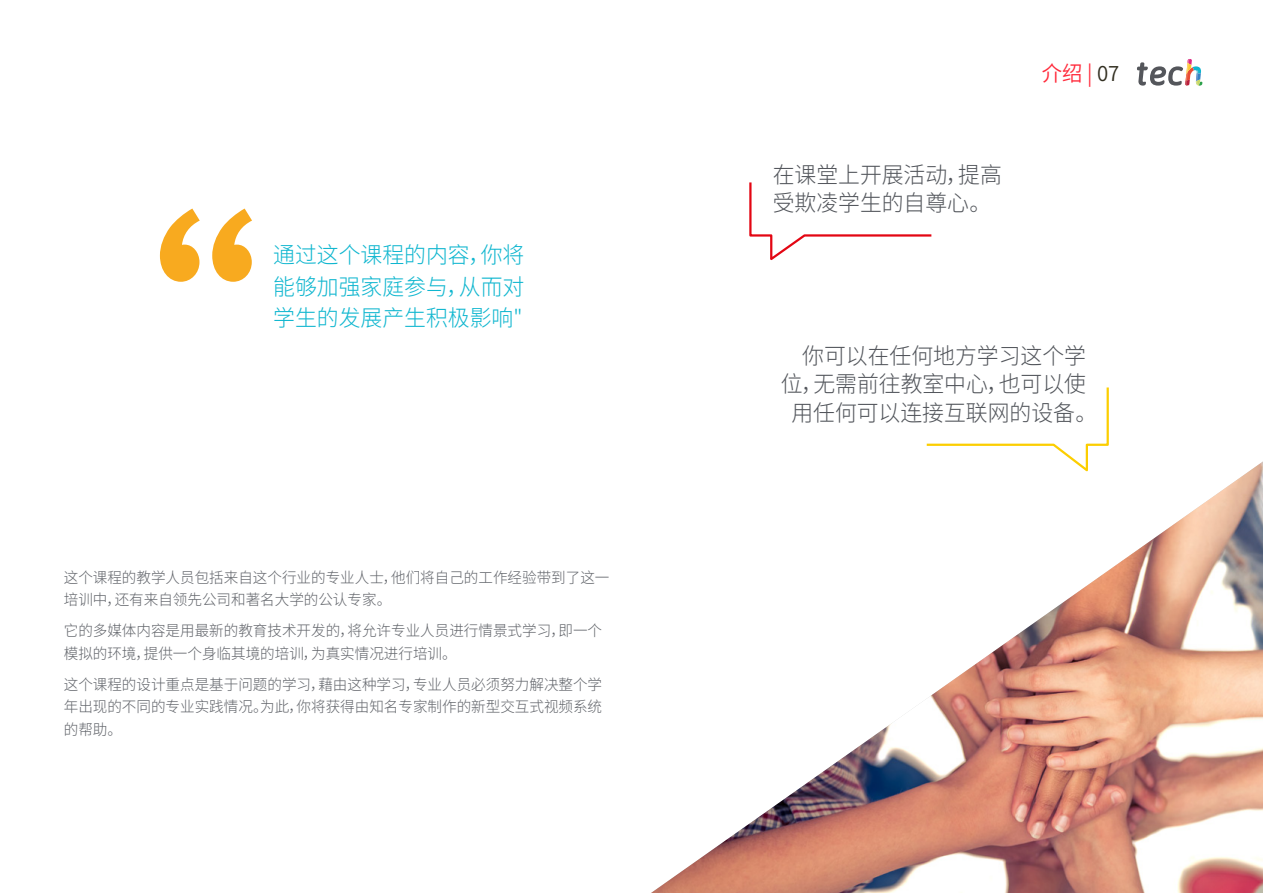
<style>
.page{position:relative;width:1263px;height:893px;background:#fff}
.page>*{position:absolute;margin:0;border:0;box-sizing:border-box;transform-origin:0 0}
.t1{font:300 22.5px/28.5px "Source Han Sans CN";color:#52555b;text-align:center}
.t2{font:300 22.5px/31.5px "Source Han Sans CN";color:#0fb6cf;text-align:justify}
.t3{font:21px "Source Han Sans CN";color:#ff293a}
.t4{font:300 15px/22.5px "Source Han Sans CN";color:#61646a}
.s1{color:#312e20}
</style>
<div class="page">
<img style="left:651px;top:461px;width:612px;height:432px">
<svg style="left:160px;top:209px;width:92px;height:73px"></svg>
<svg style="left:924px;top:387px;width:186px;height:88px"></svg>
<svg style="left:749px;top:182px;width:183px;height:78px"></svg>
<svg style="left:1137px;top:59px;width:65px;height:27px"></svg>
<h1 class="t2" style="left:273px;top:240px;width:252px">通过这个课程的内容，你将能够加强家庭参与，从而对学生的发展产生积极影响"</h1>
<p class="t4" style="left:64px;top:566px;width:547px">这个课程的教学人员包括来自这个行业的专业人士，他们将自己的工作经验带到了这一培训中，还有来自领先公司和著名大学的公认专家。</p>
<p class="t4" style="left:64px;top:620px;width:540px">它的多媒体内容是用最新的教育技术开发的，将允许专业人员进行情景式学习，即一个模拟的环境，提供一个身临其境的培训，为真实情况进行培训。</p>
<p class="t4" style="left:64px;top:673px;width:540px;text-align:justify">这个课程的设计重点是基于问题的学习，藉由这种学习，专业人员必须努力解决整个学年出现的不同的专业实践情况。为此，你将获得由知名专家制作的新型交互式视频系统的帮助。</p>
<h1 class="t1" style="left:773px;top:160px;width:231px;text-align:left">在课堂上开展活动，提高受欺凌学生的自尊心。</h1>
<h2 class="t3" style="left:1042px;top:61px;width:79px">介绍 | <span class="s1">07</span></h2>
<h1 class="t1" style="left:781px;top:342px;width:318px">你可以在任何地方学习这个学<br>位，无需前往教室中心，也可以使用任何可以连接互联网的设备。</h1>
</div>
